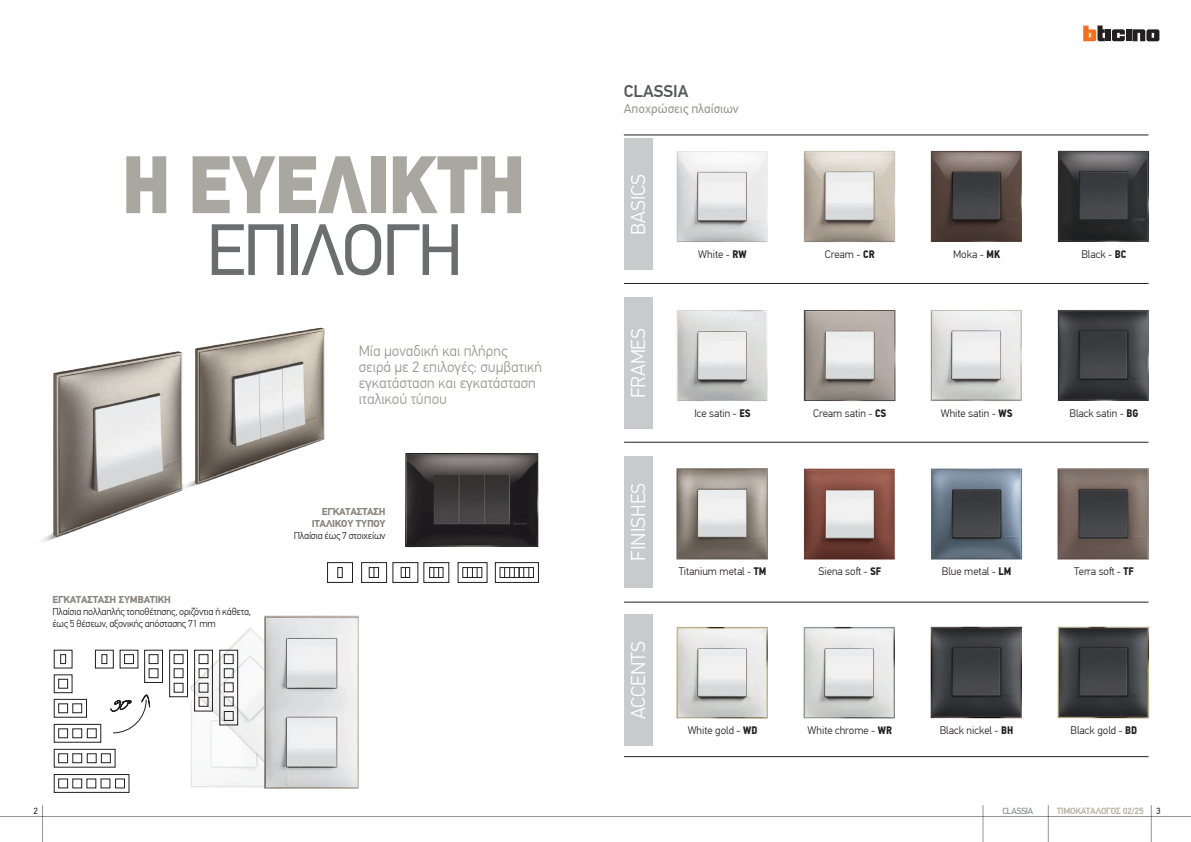
<style>
.page{position:relative;width:1191px;height:842px;background:#fff}
.page>*{position:absolute;margin:0;border:0;box-sizing:border-box;transform-origin:0 0}
.t1{font:900 81.7px "PF Din Text Pro";letter-spacing:-.02em;color:#aaa7a1;scale:.85 1}
.t2{font:72.8px "PF Din Text Pro";letter-spacing:-.04em;color:#6c6d70}
.Tabella_TITOLO{font:300 20px "PF Din Text Pro";color:#fff}
.Titolo{font:500 17px "PF Din Text Pro";color:#57585a}
.t3{font:300 15px/16px "PF Din Text Pro";color:#98968f}
.Sottotitolo{font:13px "PF Din Text Pro";color:#98968f}
.D_CAT_testo{font:300 10.9px "PF Din Text Pro";color:#231f20}
.t4{font:300 10px/12px "PF Din Text Pro";letter-spacing:-.02em;color:#231f20}
.t5{font:700 10px/12px "PF Din Text Pro";letter-spacing:-.02em;color:#8c847e;text-align:right}
.t6{font:500 9px "PF Din Text Pro";letter-spacing:-.025em;color:#b6ae9f}
.t7{font:9px "PF Din Text Pro";letter-spacing:-.03em;color:#808285}
.t8{font:9px "PF Din Text Pro";color:#231f20}
.s1{font-weight:300;color:#231f20}
.s2{font-family:"PF Din Text Cond Pro";font-weight:700}
</style>
<div class="page">
<hr style="left:0;top:816px;width:1191px;height:1px;background:#939598">
<hr style="left:982px;top:805px;width:1px;height:37px;background:#939598">
<hr style="left:1048px;top:805px;width:1px;height:37px;background:#939598">
<hr style="left:1151px;top:805px;width:1px;height:37px;background:#939598">
<hr style="left:42px;top:805px;width:1px;height:37px;background:#939598">
<div style="left:1105px;top:29px;width:6px;height:12px;background:#231f20"></div>
<div style="left:1126px;top:29px;width:5px;height:12px;background:#231f20"></div>
<svg style="left:1083px;top:26px;width:21px;height:15px"></svg>
<svg style="left:1112px;top:29px;width:12px;height:12px"></svg>
<svg style="left:1132px;top:29px;width:27px;height:12px"></svg>
<div style="left:624px;top:139px;width:28px;height:131px;background:#c9cacc"></div>
<div style="left:624px;top:456px;width:28px;height:131px;background:#c9cacc"></div>
<div style="left:624px;top:297px;width:28px;height:132px;background:#c9cacc"></div>
<div style="left:624px;top:615px;width:28px;height:131px;background:#c9cacc"></div>
<hr style="left:624px;top:283px;width:524px;height:1px;background:#231f20">
<hr style="left:624px;top:602px;width:524px;height:1px;background:#231f20">
<hr style="left:624px;top:442px;width:524px;height:1px;background:#231f20">
<hr style="left:624px;top:756px;width:524px;height:1px;background:#231f20">
<hr style="left:624px;top:135px;width:524px;height:1px;background:#231f20">
<img style="left:676px;top:151px;width:92px;height:91px">
<img style="left:803px;top:151px;width:92px;height:91px">
<img style="left:930px;top:151px;width:92px;height:91px">
<img style="left:1057px;top:151px;width:92px;height:91px">
<img style="left:676px;top:310px;width:91px;height:91px">
<img style="left:803px;top:310px;width:92px;height:91px">
<img style="left:930px;top:310px;width:91px;height:91px">
<img style="left:676px;top:468px;width:92px;height:91px">
<img style="left:676px;top:627px;width:91px;height:91px">
<img style="left:803px;top:627px;width:92px;height:91px">
<img style="left:930px;top:627px;width:92px;height:91px">
<img style="left:1057px;top:627px;width:92px;height:91px">
<img style="left:803px;top:468px;width:91px;height:91px">
<img style="left:931px;top:468px;width:91px;height:91px">
<img style="left:1057px;top:468px;width:91px;height:92px">
<img style="left:1057px;top:310px;width:91px;height:91px">
<div style="left:361px;top:562px;width:26px;height:21px;border:1px solid #231f20"></div>
<div style="left:369px;top:567px;width:10px;height:11px;border:1px solid #231f20"></div>
<div style="left:327px;top:562px;width:26px;height:21px;border:1px solid #231f20"></div>
<div style="left:337px;top:567px;width:6px;height:11px;border:1px solid #231f20"></div>
<div style="left:423px;top:562px;width:26px;height:21px;border:1px solid #231f20"></div>
<div style="left:429px;top:567px;width:14px;height:11px;border:1px solid #231f20"></div>
<svg style="left:433px;top:567px;width:6px;height:11px"></svg>
<div style="left:392px;top:562px;width:26px;height:21px;border:1px solid #231f20"></div>
<div style="left:401px;top:567px;width:9px;height:11px;border:1px solid #231f20"></div>
<div style="left:458px;top:562px;width:29px;height:21px;border:1px solid #231f20"></div>
<div style="left:462px;top:567px;width:20px;height:11px;border:1px solid #231f20"></div>
<svg style="left:467px;top:567px;width:11px;height:11px"></svg>
<div style="left:495px;top:562px;width:44px;height:21px;border:1px solid #231f20"></div>
<div style="left:499px;top:567px;width:20px;height:11px;border:1px solid #231f20"></div>
<svg style="left:504px;top:567px;width:11px;height:11px"></svg>
<div style="left:519px;top:567px;width:15px;height:11px;border:1px solid #231f20"></div>
<svg style="left:523px;top:568px;width:6px;height:9px"></svg>
<img style="left:405px;top:453px;width:133px;height:95px">
<img style="left:42px;top:327px;width:283px;height:215px">
<img style="left:190px;top:775px;width:74px;height:13px">
<img style="left:190px;top:627px;width:74px;height:148px">
<img style="left:264px;top:616px;width:95px;height:173px">
<div style="left:124px;top:654px;width:10px;height:10px;border:1px solid #231f20"></div>
<div style="left:95px;top:650px;width:19px;height:18px;border:1px solid #231f20"></div>
<div style="left:102px;top:654px;width:5px;height:10px;border:1px solid #231f20"></div>
<svg style="left:144px;top:649px;width:19px;height:34px"></svg>
<div style="left:149px;top:654px;width:9px;height:10px;border:1px solid #231f20"></div>
<div style="left:149px;top:668px;width:9px;height:10px;border:1px solid #231f20"></div>
<div style="left:194px;top:650px;width:19px;height:61px;border:1px solid #231f20"></div>
<div style="left:199px;top:654px;width:9px;height:10px;border:1px solid #231f20"></div>
<div style="left:199px;top:683px;width:9px;height:9px;border:1px solid #231f20"></div>
<div style="left:199px;top:668px;width:9px;height:10px;border:1px solid #231f20"></div>
<div style="left:199px;top:697px;width:9px;height:10px;border:1px solid #231f20"></div>
<svg style="left:169px;top:649px;width:19px;height:48px"></svg>
<div style="left:174px;top:654px;width:9px;height:10px;border:1px solid #231f20"></div>
<div style="left:174px;top:668px;width:9px;height:10px;border:1px solid #231f20"></div>
<div style="left:174px;top:683px;width:9px;height:9px;border:1px solid #231f20"></div>
<svg style="left:219px;top:649px;width:19px;height:77px"></svg>
<div style="left:224px;top:682px;width:9px;height:10px;border:1px solid #231f20"></div>
<div style="left:224px;top:697px;width:9px;height:9px;border:1px solid #231f20"></div>
<div style="left:224px;top:711px;width:9px;height:10px;border:1px solid #231f20"></div>
<div style="left:54px;top:674px;width:18px;height:19px;border:1px solid #231f20"></div>
<div style="left:58px;top:679px;width:10px;height:9px;border:1px solid #231f20"></div>
<div style="left:60px;top:654px;width:6px;height:10px;border:1px solid #231f20"></div>
<svg style="left:54px;top:699px;width:33px;height:19px"></svg>
<div style="left:58px;top:703px;width:10px;height:10px;border:1px solid #231f20"></div>
<div style="left:72px;top:703px;width:10px;height:10px;border:1px solid #231f20"></div>
<div style="left:54px;top:749px;width:61px;height:18px;border:1px solid #231f20"></div>
<div style="left:58px;top:753px;width:10px;height:10px;border:1px solid #231f20"></div>
<div style="left:87px;top:753px;width:10px;height:10px;border:1px solid #231f20"></div>
<div style="left:72px;top:753px;width:10px;height:10px;border:1px solid #231f20"></div>
<div style="left:101px;top:753px;width:10px;height:10px;border:1px solid #231f20"></div>
<svg style="left:54px;top:724px;width:47px;height:19px"></svg>
<div style="left:58px;top:728px;width:10px;height:10px;border:1px solid #231f20"></div>
<div style="left:72px;top:728px;width:10px;height:10px;border:1px solid #231f20"></div>
<div style="left:87px;top:728px;width:10px;height:10px;border:1px solid #231f20"></div>
<svg style="left:54px;top:774px;width:76px;height:19px"></svg>
<div style="left:115px;top:779px;width:10px;height:9px;border:1px solid #231f20"></div>
<svg style="left:110px;top:694px;width:40px;height:39px"></svg>
<p class="Titolo" style="left:624px;top:81px;width:66px">CLASSIA</p>
<h1 class="t1" style="left:122px;top:133px;width:476px">Η ΕΥΕΛΙΚΤΗ</h1>
<h2 class="t2" style="left:206px;top:207px;width:259px">ΕΠΙΛΟΓΗ</h2>
<p class="t3" style="left:359px;top:343px;width:185px">Μία μοναδική και πλήρης σειρά με 2 επιλογές: συμβατική εγκατάσταση και εγκατάσταση ιταλικού τύπου</p>
<p class="t5" style="left:52px;top:594px;width:120px">ΕΓΚΑΤΑΣΤΑΣΗ ΣΥΜΒΑΤΙΚΗ</p>
<p class="t4" style="left:52px;top:605px;width:200px">Πλαίσια πολλαπλής τοποθέτησης, οριζόντια ή κάθετα, έως 5 θέσεων, αξονικής απόστασης 71 mm</p>
<p class="t5" style="left:294px;top:506px;width:93px">ΕΓΚΑΤΑΣΤΑΣΗ<br>ΙΤΑΛΙΚΟΥ ΤΥΠΟΥ<br><span class="s1">Πλαίσια έως 7 στοιχείων</span></p>
<p class="Sottotitolo" style="left:624px;top:101px;width:116px">Αποχρώσεις πλαίσιων</p>
<p class="Tabella_TITOLO" style="left:627px;top:235px;width:62px;rotate:-90deg">BASICS</p>
<p class="Tabella_TITOLO" style="left:627px;top:398px;width:72px;rotate:-90deg">FRAMES</p>
<p class="Tabella_TITOLO" style="left:627px;top:561px;width:79px;rotate:-90deg">FINISHES</p>
<p class="Tabella_TITOLO" style="left:627px;top:719px;width:79px;rotate:-90deg">ACCENTS</p>
<p class="D_CAT_testo" style="left:698px;top:248px;width:50px">White - <span class="s2">RW</span></p>
<p class="D_CAT_testo" style="left:694px;top:407px;width:58px">Ice satin - <span class="s2">ES</span></p>
<p class="D_CAT_testo" style="left:678px;top:565px;width:89px">Titanium metal - <span class="s2">TM</span></p>
<p class="D_CAT_testo" style="left:687px;top:724px;width:71px">White gold - <span class="s2">WD</span></p>
<p class="D_CAT_testo" style="left:825px;top:248px;width:51px">Cream - <span class="s2">CR</span></p>
<p class="D_CAT_testo" style="left:813px;top:407px;width:75px">Cream satin - <span class="s2">CS</span></p>
<p class="D_CAT_testo" style="left:818px;top:565px;width:64px">Siena soft - <span class="s2">SF</span></p>
<p class="D_CAT_testo" style="left:807px;top:724px;width:86px">White chrome - <span class="s2">WR</span></p>
<p class="D_CAT_testo" style="left:953px;top:248px;width:48px">Moka - <span class="s2">MK</span></p>
<p class="D_CAT_testo" style="left:940px;top:407px;width:73px">White satin - <span class="s2">WS</span></p>
<p class="D_CAT_testo" style="left:942px;top:565px;width:71px">Blue metal - <span class="s2">LM</span></p>
<p class="D_CAT_testo" style="left:939px;top:724px;width:75px">Black nickel - <span class="s2">BH</span></p>
<p class="D_CAT_testo" style="left:1081px;top:248px;width:46px">Black - <span class="s2">BC</span></p>
<p class="D_CAT_testo" style="left:1069px;top:407px;width:70px">Black satin - <span class="s2">BG</span></p>
<p class="D_CAT_testo" style="left:1074px;top:565px;width:61px">Terra soft - <span class="s2">TF</span></p>
<p class="D_CAT_testo" style="left:1070px;top:724px;width:68px">Black gold - <span class="s2">BD</span></p>
<p class="t8" style="left:33px;top:805px;width:6px">2</p>
<p class="t7" style="left:1002px;top:805px;width:32px">CLASSIA</p>
<p class="t6" style="left:1056px;top:805px;width:88px">TIMOΚΑΤΑΛΟΓΟΣ 02/25</p>
<p class="t8" style="left:1156px;top:805px;width:6px">3</p>
</div>
